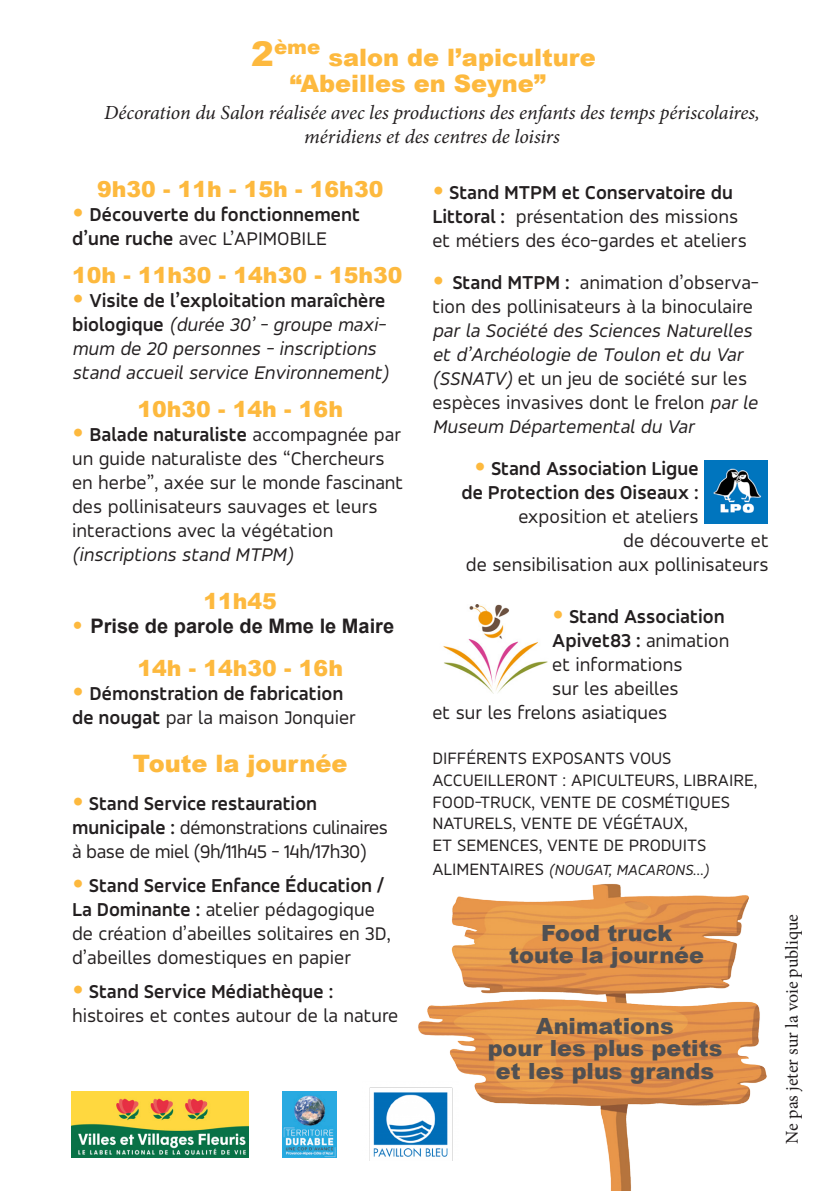
<style>
.page{position:relative;width:840px;height:1191px;background:#fff}
.page>*{position:absolute;margin:0;border:0;box-sizing:border-box;transform-origin:0 0}
.t1{font:900 24px/26px "Arial";color:#fdb93e}
.t2{font:900 22.4px/22.4px "Arial";color:#505052;text-align:center}
.t3{font:900 22px "Arial";color:#fdb93e}
.t4{font:20px/24px "Accord";color:#231f20}
.t5{font:italic 20px/24px "Accord";color:#231f20}
.t6{font:700 20px/24px "Accord";color:#231f20}
.t7{font:italic 20px/24px "Minion Pro";letter-spacing:-.005em;color:#231f20;text-align:center}
.t8{font:20px/24px "Accord";letter-spacing:-.02em;color:#231f20}
.t9{font:700 20px "Arial";color:#231f20}
.t10{font:900 19.8px "Arial";color:#fdb93e}
.t11{font:18px/21.6px "Accord";color:#231f20}
.t12{font:18px "Minion Pro";color:#231f20}
.t13{font:italic 16px "Accord";color:#231f20}
.s1{font-size:34px}
.s2{font-family:"Arial";font-weight:900;font-size:24px;color:#fdb93e}
.s3{font-weight:400}
.s4{font-family:"Arial";font-weight:900;font-style:normal;font-size:24px;color:#fdb93e}
.s5{font-weight:700;font-style:normal}
.s6{font-weight:700}
.s7{font-weight:900;font-size:22px;color:#fdb93e}
.s8{font-style:normal}
.s9{font-style:normal;font-size:18px}
</style>
<div class="page">
<img style="left:418px;top:884px;width:349px;height:307px">
<img style="left:704px;top:460px;width:63px;height:63px">
<img style="left:443px;top:604px;width:105px;height:90px">
<img style="left:369px;top:1080px;width:89px;height:80px">
<img style="left:72px;top:1091px;width:176px;height:66px">
<img style="left:282px;top:1091px;width:54px;height:66px">
<p class="t10" style="left:251px;top:33px;width:70px"><span class="s1">2</span>ème</p>
<p class="t1" style="left:290px;top:43px;width:307px;text-indent:38px">salon de l’apiculture “Abeilles en Seyne”</p>
<p class="t7" style="left:104px;top:101px;width:656px">Décoration du Salon réalisée avec les productions des enfants des temps périscolaires, méridiens et des centres de loisirs</p>
<p class="t3" style="left:97px;top:173px;width:288px">9h30 - 11h - 15h - 16h30</p>
<p class="t6" style="left:72px;top:202px;width:289px"><span class="s2">•</span> Découverte du fonctionnement d’une ruche <span class="s3">avec L’APIMOBILE</span></p>
<p class="t3" style="left:72px;top:259px;width:332px">10h - 11h30 - 14h30 - 15h30</p>
<p class="t5" style="left:72px;top:288px;width:318px"><span class="s4">•</span> <span class="s5">Visite de l’exploitation maraîchère biologique</span> (durée 30’ - groupe maxi&shy;mum de 20 personnes - inscriptions stand accueil service Environnement)</p>
<p class="t3" style="left:137px;top:393px;width:207px">10h30 - 14h - 16h</p>
<p class="t4" style="left:72px;top:422px;width:332px"><span class="s2">•</span> <span class="s6">Balade naturaliste</span> accompagnée par un guide naturaliste des “Chercheurs en herbe”, axée sur le monde fascinant des pollinisateurs sauvages et leurs interactions avec la végétation</p>
<p class="t5" style="left:72px;top:542px;width:222px">(inscriptions stand MTPM)</p>
<p class="t3" style="left:203px;top:585px;width:75px">11h45</p>
<p class="t9" style="left:72px;top:615px;width:323px"><span class="s7">•</span> Prise de parole de Mme le Maire</p>
<p class="t3" style="left:137px;top:652px;width:207px">14h - 14h30 - 16h</p>
<p class="t6" style="left:72px;top:681px;width:285px"><span class="s2">•</span> Démonstration de fabrication de nougat <span class="s3">par la maison Jonquier</span></p>
<p class="t1" style="left:133px;top:749px;width:216px">Toute la journée</p>
<p class="t8" style="left:72px;top:791px;width:317px"><span class="s2">•</span> <span class="s6">Stand Service restauration municipale :</span> démonstrations culinaires à base de miel (9h/11h45 - 14h/17h30)</p>
<p class="t4" style="left:72px;top:873px;width:320px"><span class="s2">•</span> <span class="s6">Stand Service Enfance Éducation / La Dominante :</span> atelier pédagogique de création d’abeilles solitaires en 3D, d’abeilles domestiques en papier</p>
<p class="t4" style="left:72px;top:979px;width:327px"><span class="s2">•</span> <span class="s6">Stand Service Médiathèque : </span>histoires et contes autour de la nature</p>
<p class="t4" style="left:432px;top:180px;width:316px"><span class="s2">•</span> <span class="s6">Stand MTPM et Conservatoire du<br>Littoral :</span> présentation des missions et métiers des éco-gardes et ateliers</p>
<p class="t4" style="left:432px;top:270px;width:327px"><span class="s2">•</span> <span class="s6">Stand MTPM :</span> animation d’observa&shy;tion des pollinisateurs à la binoculaire</p>
<p class="t5" style="left:432px;top:318px;width:326px">par la Société des Sciences Naturelles et d’Archéologie de Toulon et du Var (SSNATV) <span class="s8">et un jeu de société sur les espèces invasives dont le frelon</span> par le Museum Départemental du Var</p>
<p class="t6" style="left:461px;top:456px;width:238px;text-align:right"><span class="s2">•</span> Stand Association Ligue de Protection des Oiseaux :</p>
<p class="t4" style="left:518px;top:504px;width:181px">exposition et ateliers</p>
<p class="t4" style="left:623px;top:528px;width:147px">de découverte et</p>
<p class="t4" style="left:465px;top:552px;width:304px">de sensibilisation aux pollinisateurs</p>
<p class="t6" style="left:552px;top:604px;width:174px"><span class="s2">•</span> Stand Association</p>
<p class="t6" style="left:552px;top:628px;width:178px">Apivet83 : <span class="s3">animation</span></p>
<p class="t4" style="left:552px;top:652px;width:132px">et informations</p>
<p class="t4" style="left:552px;top:676px;width:128px">sur les abeilles</p>
<p class="t4" style="left:432px;top:700px;width:236px">et sur les frelons asiatiques</p>
<p class="t11" style="left:432px;top:747px;width:326px">DIFFÉRENTS EXPOSANTS VOUS<br>ACCUEILLERONT : APICULTEURS, LIBRAIRE,<br>FOOD-TRUCK, VENTE DE COSMÉTIQUES<br>NATURELS, VENTE DE VÉGÉTAUX,<br>ET SEMENCES, VENTE DE PRODUITS</p>
<p class="t13" style="left:432px;top:860px;width:278px"><span class="s9">ALIMENTAIRES</span> (NOUGAT, MACARONS…)</p>
<p class="t2" style="left:509px;top:920px;width:196px">Food truck toute la journée</p>
<p class="t2" style="left:487px;top:1014px;width:236px">Animations<br>pour les plus petits et les plus grands</p>
<p class="t12" style="left:779px;top:1143px;width:231px;rotate:-90deg">Ne pas jeter sur la voie publique</p>
</div>
